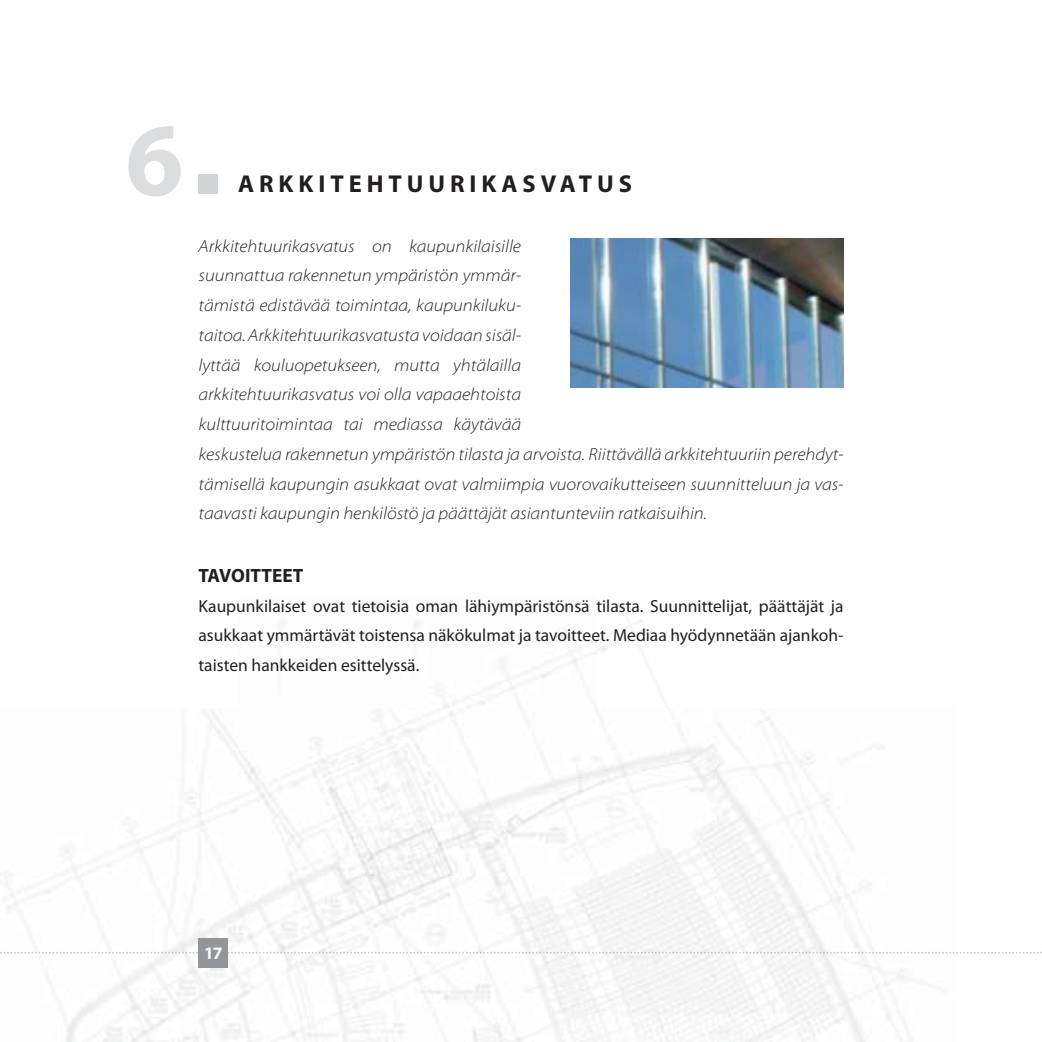
<style>
.page{position:relative;width:1042px;height:1042px;background:#fff}
.page>*{position:absolute;margin:0;border:0;box-sizing:border-box;transform-origin:0 0}
.t1{font:700 105px "Myriad Pro";color:#dcddde}
.t2{font:700 24.5px "Myriad Pro";letter-spacing:.2em;color:#231f20}
.t3{font:700 19.25px "Myriad Pro";color:#231f20}
.t4{font:italic 300 semi-expanded 17.5px/29.8px "Myriad Pro";color:#231f20}
.t5{font:17.5px/29.8px "Myriad Pro";color:#231f20;text-align:justify}
.t6{font:700 17.5px "Myriad Pro";color:#fff}
</style>
<div class="page">
<img style="left:0;top:604px;width:955px;height:438px">
<div style="left:198px;top:174px;width:20px;height:19px;background:#d1d3d4"></div>
<img style="left:847px;top:952px;width:107px;height:1px">
<svg style="left:956px;top:952px;width:86px;height:1px"></svg>
<div style="left:198px;top:938px;width:30px;height:29px;background:#939598"></div>
<img style="left:570px;top:238px;width:273px;height:149px">
<h1 class="t1" style="left:125px;top:121px;width:60px">6</h1>
<h2 class="t2" style="left:238px;top:175px;width:395px">ARKKITEHTUURIKASVATUS</h2>
<p class="t4" style="left:198px;top:233px;width:646px">Arkkitehtuurikasvatus on kaupunkilaisille<br>suunnattua rakennetun ympäristön ymmär-<br>tämistä edistävää toimintaa, kaupunkiluku-<br>taitoa. Arkkitehtuurikasvatusta voidaan sisäl-<br>lyttää kouluopetukseen, mutta yhtälailla<br>arkkitehtuurikasvatus voi olla vapaaehtoista<br>kulttuuritoimintaa tai mediassa käytävää<br>keskustelua rakennetun ympäristön tilasta ja arvoista. Riittävällä arkkitehtuuriin perehdyt&shy;tämisellä kaupungin asukkaat ovat valmiimpia vuorovaikutteiseen suunnitteluun ja vas&shy;taavasti kaupungin henkilöstö ja päättäjät asiantunteviin ratkaisuihin.</p>
<p class="t3" style="left:198px;top:568px;width:106px">TAVOITTEET</p>
<p class="t5" style="left:198px;top:593px;width:646px">Kaupunkilaiset ovat tietoisia oman lähiympäristönsä tilasta. Suunnittelijat, päättäjät ja asukkaat ymmärtävät toistensa näkökulmat ja tavoitteet. Mediaa hyödynnetään ajankoh&shy;taisten hankkeiden esittelyssä.</p>
<p class="t6" style="left:204px;top:947px;width:20px">17</p>
</div>
